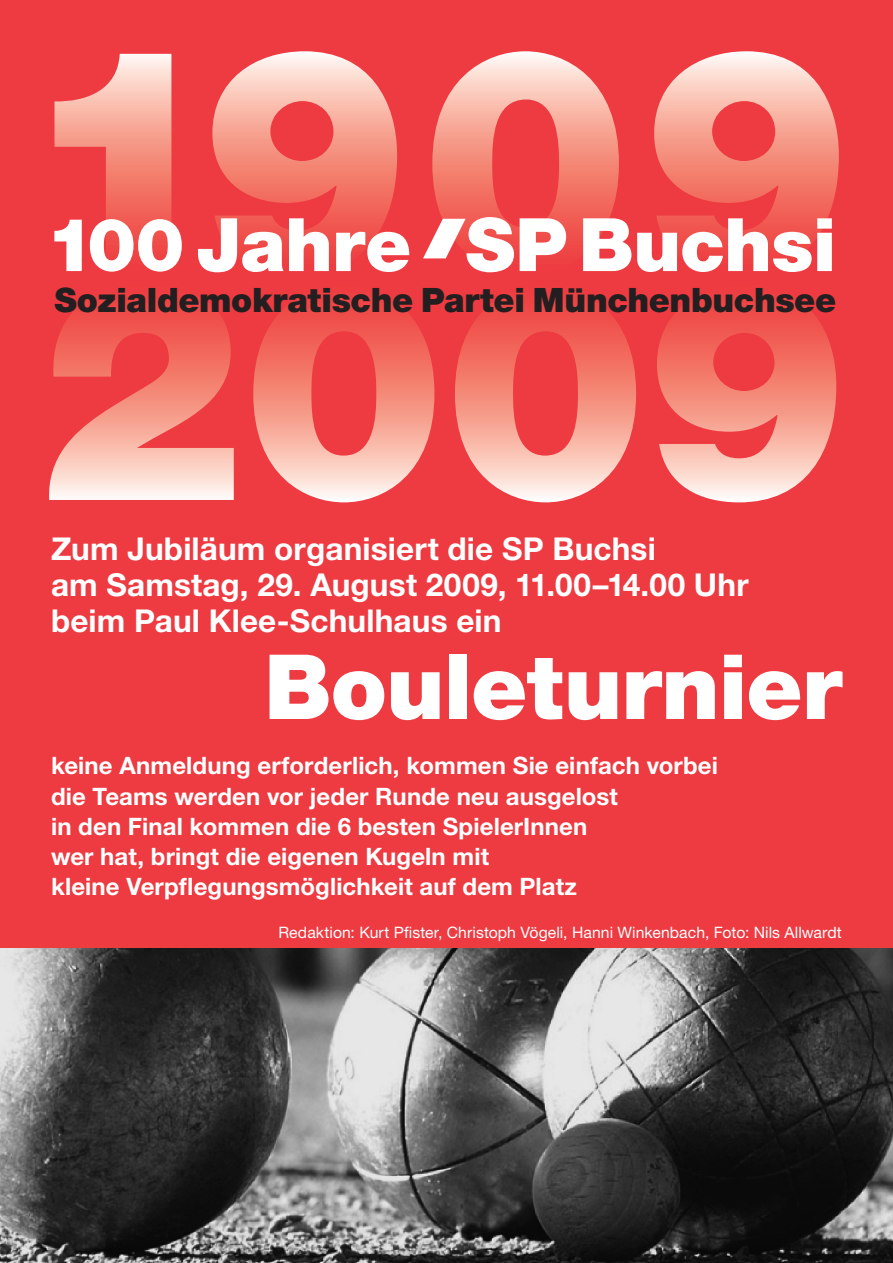
<style>
.page{position:relative;width:893px;height:1263px;background:#fff}
.page>*{position:absolute;margin:0;border:0;box-sizing:border-box;transform-origin:0 0}
.t1{font:900 90px "Helvetica Neue";letter-spacing:-.01em;color:#fff}
.t2{font:900 73.8px "Helvetica Neue";letter-spacing:-.01em;color:#fff}
.t3{font:900 33.6px "Helvetica Neue";letter-spacing:-.01em;color:#231f20}
.t4{font:700 31.5px/36px "Helvetica Neue";letter-spacing:.005em;color:#fff}
.t5{font:700 24px/30px "Helvetica Neue";letter-spacing:.005em;color:#fff}
.t6{font:15.75px "Helvetica Neue";letter-spacing:.005em;color:#fff}
</style>
<div class="page">
<div style="left:0;top:807px;width:893px;height:456px;background:#ee3a41"></div>
<div style="left:0;top:0;width:893px;height:861px;background:#ee3a41"></div>
<svg style="left:54px;top:51px;width:785px;height:208px"></svg>
<svg style="left:49px;top:303px;width:787px;height:199px"></svg>
<svg style="left:423px;top:219px;width:43px;height:39px"></svg>
<img style="left:0;top:948px;width:893px;height:315px">
<h2 class="t2" style="left:46px;top:201px;width:792px">100 Jahre SP Buchsi</h2>
<h3 class="t3" style="left:54px;top:280px;width:783px">Sozialdemokratische Partei Münchenbuchsee</h3>
<h3 class="t4" style="left:51px;top:530px;width:699px">Zum Jubiläum organisiert die SP Buchsi<br>am Samstag, 29. August 2009, 11.00–14.00 Uhr beim Paul Klee-Schulhaus ein</h3>
<h1 class="t1" style="left:264px;top:633px;width:579px">Bouleturnier</h1>
<p class="t5" style="left:51px;top:750px;width:668px">keine Anmeldung erforderlich, kommen Sie einfach vorbei die Teams werden vor jeder Runde neu ausgelost<br>in den Final kommen die 6 besten SpielerInnen<br>wer hat, bringt die eigenen Kugeln mit<br>kleine Verpflegungsmöglichkeit auf dem Platz</p>
<p class="t6" style="left:278px;top:922px;width:565px">Redaktion: Kurt Pfister, Christoph Vögeli, Hanni Winkenbach, Foto: Nils Allwardt</p>
</div>
